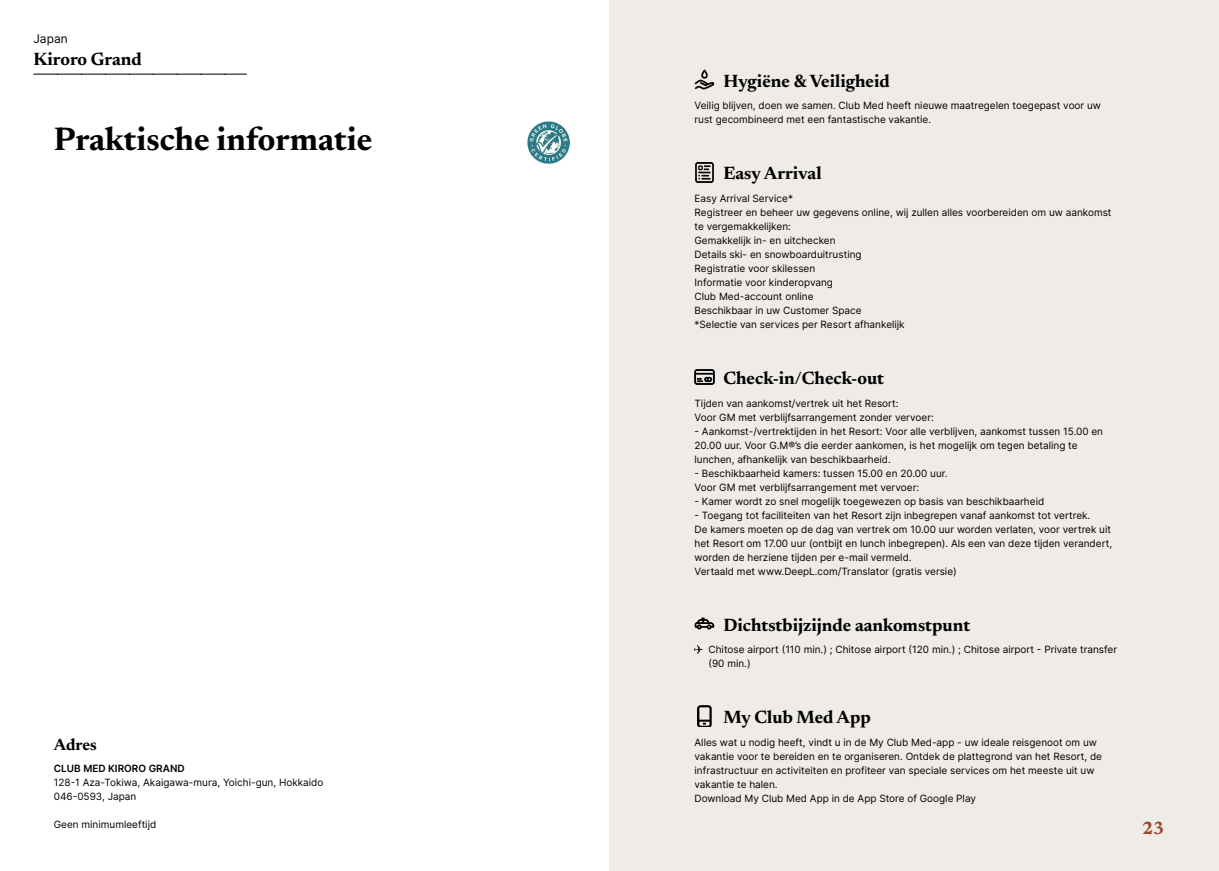
<style>
.page{position:relative;width:1219px;height:871px;background:#fff}
.page>*{position:absolute;margin:0;border:0;box-sizing:border-box;transform-origin:0 0}
.t1{font:700 33px "Newsreader 24 pt";color:#000001}
.t2{font:700 18px "Newsreader 24 pt";color:#000001}
.t3{font:700 18px "Newsreader 24 pt";color:#984632}
.t4{font:700 16.5px "Newsreader 24 pt";letter-spacing:-.005em;color:#000001}
.t5{font:12px "Inter";color:#000001}
.t6{font:10px/14px "Inter";color:#000001}
.t7{font:600 10px "Inter";color:#000001}
</style>
<div class="page">
<div style="left:609px;top:0;width:610px;height:870px;background:#efebe7"></div>
<svg style="left:34px;top:74px;width:213px;height:1px"></svg>
<img style="left:527px;top:121px;width:43px;height:43px">
<img style="left:694px;top:69px;width:20px;height:21px">
<img style="left:695px;top:162px;width:19px;height:20px">
<img style="left:694px;top:369px;width:20px;height:15px">
<img style="left:694px;top:617px;width:20px;height:13px">
<svg style="left:694px;top:645px;width:9px;height:8px"></svg>
<img style="left:698px;top:705px;width:13px;height:21px">
<p class="t5" style="left:33px;top:30px;width:36px">Japan</p>
<h2 class="t2" style="left:33px;top:46px;width:110px">Kiroro Grand</h2>
<h1 class="t1" style="left:54px;top:115px;width:320px">Praktische informatie</h1>
<h3 class="t4" style="left:54px;top:732px;width:45px">Adres</h3>
<p class="t7" style="left:54px;top:761px;width:132px">CLUB MED KIRORO GRAND</p>
<p class="t6" style="left:54px;top:775px;width:271px">128-1 Aza-Tokiwa, Akaigawa-mura, Yoichi-gun, Hokkaido<br>046-0593, Japan</p>
<p class="t6" style="left:54px;top:817px;width:104px">Geen minimumleeftijd</p>
<h2 class="t2" style="left:723px;top:68px;width:168px">Hygiëne &amp; Veiligheid</h2>
<p class="t6" style="left:694px;top:98px;width:408px">Veilig blijven, doen we samen. Club Med heeft nieuwe maatregelen toegepast voor uw rust gecombineerd met een fantastische vakantie.</p>
<h2 class="t2" style="left:723px;top:160px;width:100px">Easy Arrival</h2>
<p class="t6" style="left:694px;top:191px;width:419px">Easy Arrival Service*<br>Registreer en beheer uw gegevens online, wij zullen alles voorbereiden om uw aankomst te vergemakkelijken:<br>Gemakkelijk in- en uitchecken<br>Details ski- en snowboarduitrusting<br>Registratie voor skilessen<br>Informatie voor kinderopvang<br>Club Med-account online<br>Beschikbaar in uw Customer Space<br>*Selectie van services per Resort afhankelijk</p>
<h2 class="t2" style="left:723px;top:365px;width:162px">Check-in/Check-out</h2>
<p class="t6" style="left:694px;top:395px;width:241px">Tijden van aankomst/vertrek uit het Resort:<br>Voor GM met verblijfsarrangement zonder vervoer:</p>
<p class="t6" style="left:694px;top:423px;width:410px">- Aankomst-/vertrektijden in het Resort: Voor alle verblijven, aankomst tussen 15.00 en<br>20.00 uur. Voor G.M®’s die eerder aankomen, is het mogelijk om tegen betaling te lunchen, afhankelijk van beschikbaarheid.</p>
<p class="t6" style="left:694px;top:465px;width:255px">- Beschikbaarheid kamers: tussen 15.00 en 20.00 uur.<br>Voor GM met verblijfsarrangement met vervoer:</p>
<p class="t6" style="left:694px;top:493px;width:351px">- Kamer wordt zo snel mogelijk toegewezen op basis van beschikbaarheid</p>
<p class="t6" style="left:694px;top:507px;width:419px">- Toegang tot faciliteiten van het Resort zijn inbegrepen vanaf aankomst tot vertrek.<br>De kamers moeten op de dag van vertrek om 10.00 uur worden verlaten, voor vertrek uit het Resort om 17.00 uur (ontbijt en lunch inbegrepen). Als een van deze tijden verandert, worden de herziene tijden per e-mail vermeld.<br>Vertaald met www.DeepL.com/Translator (gratis versie)</p>
<h2 class="t2" style="left:723px;top:611px;width:248px">Dichtstbijzijnde aankomstpunt</h2>
<p class="t6" style="left:708px;top:642px;width:410px">Chitose airport (110 min.) ; Chitose airport (120 min.) ; Chitose airport - Private transfer (90 min.)</p>
<h2 class="t2" style="left:723px;top:704px;width:149px">My Club Med App</h2>
<p class="t6" style="left:694px;top:734px;width:409px">Alles wat u nodig heeft, vindt u in de My Club Med-app - uw ideale reisgenoot om uw vakantie voor te bereiden en te organiseren. Ontdek de plattegrond van het Resort, de infrastructuur en activiteiten en profiteer van speciale services om het meeste uit uw vakantie te halen.<br>Download My Club Med App in de App Store of Google Play</p>
<h2 class="t3" style="left:1142px;top:814px;width:24px">23</h2>
</div>
